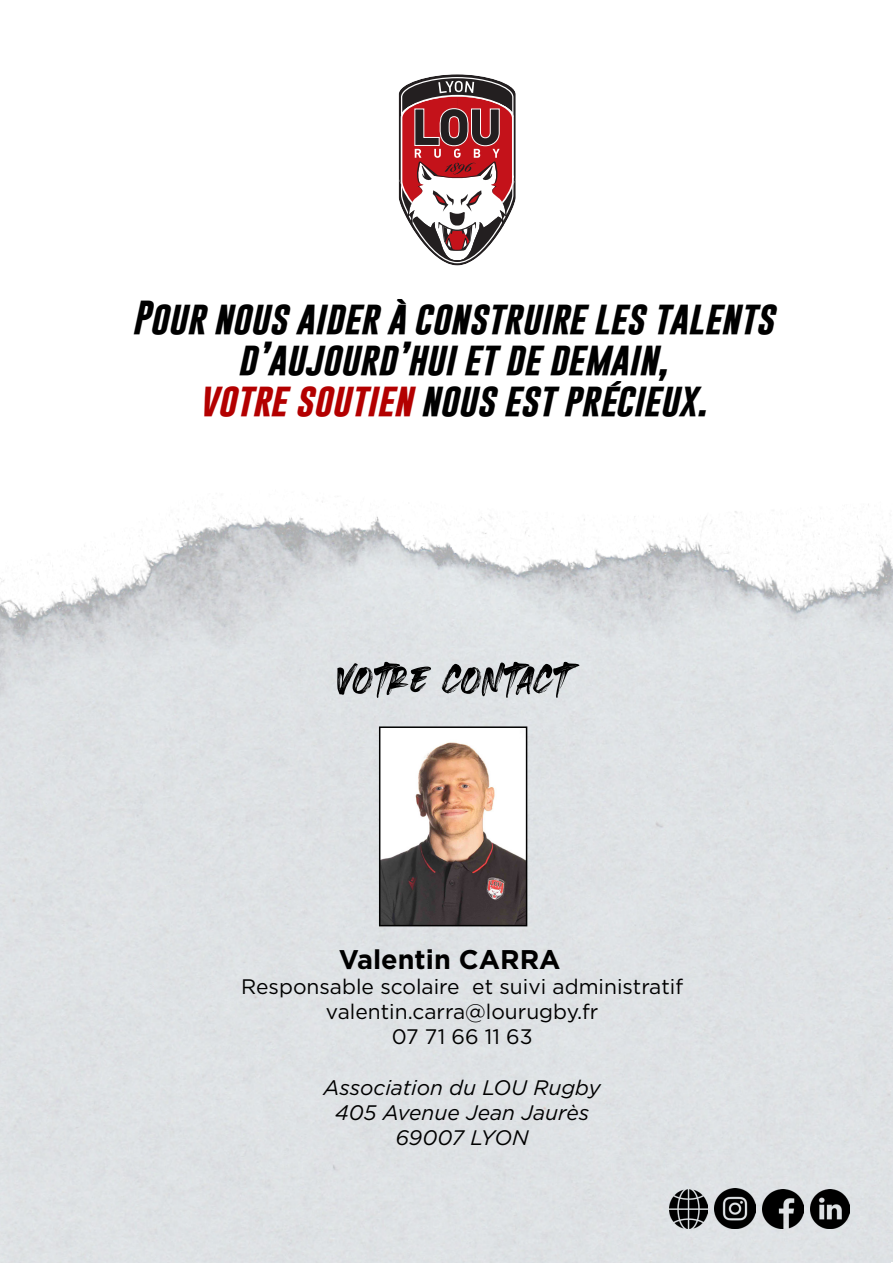
<style>
.page{position:relative;width:893px;height:1263px;background:#fff}
.page>*{position:absolute;margin:0;border:0;box-sizing:border-box;transform-origin:0 0}
.t1{font:58.5px "Heaters";color:#000}
.t2{font:italic 700 34.5px/41.4px "Gobold";color:#000;text-align:center}
.t3{font:700 27px "Gotham";color:#000}
.t4{font:21px/25.2px "Gotham";color:#000;text-align:center}
.t5{font:italic 21px/25.2px "Gotham";color:#000;text-align:center}
.s1{color:#b30000}
</style>
<div class="page">
<img style="left:0;top:501px;width:893px;height:762px">
<img style="left:382px;top:729px;width:142px;height:194px">
<div style="left:379px;top:726px;width:148px;height:200px;border:2px solid #000"></div>
<img style="left:670px;top:1190px;width:38px;height:38px">
<img style="left:763px;top:1190px;width:40px;height:38px">
<img style="left:811px;top:1190px;width:39px;height:38px">
<img style="left:714px;top:1188px;width:41px;height:40px">
<svg style="left:399px;top:74px;width:117px;height:191px"></svg>
<p class="t2" style="left:132px;top:297px;width:643px">Pour nous aider à construire les talents d’aujourd’hui et de demain,<br><span class="s1">votre soutien</span> nous est précieux.</p>
<p class="t1" style="left:337px;top:655px;width:234px">votre contact</p>
<p class="t3" style="left:339px;top:943px;width:223px">Valentin CARRA</p>
<p class="t4" style="left:241px;top:973px;width:443px">Responsable scolaire et suivi administratif valentin.carra@lourugby.fr</p>
<p class="t4" style="left:392px;top:1024px;width:142px">07 71 66 11 63</p>
<p class="t5" style="left:324px;top:1074px;width:279px">Association du LOU Rugby<br>405 Avenue Jean Jaurès<br>69007 LYON</p>
</div>
